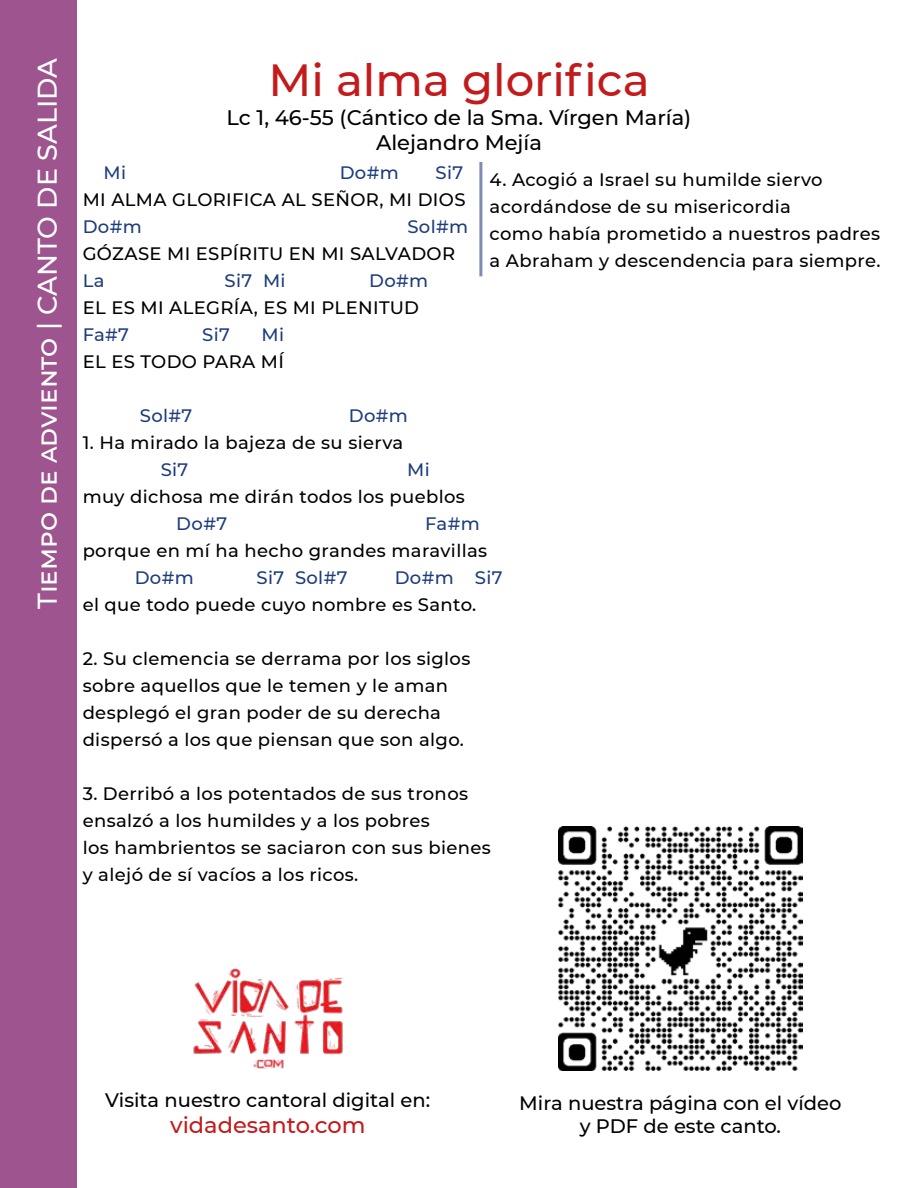
<style>
.page{position:relative;width:918px;height:1188px;background:#fff}
.page>*{position:absolute;margin:0;border:0;box-sizing:border-box;transform-origin:0 0}
.t1{font:500 45px "Montserrat";color:#c31b1c}
.t2{font:500 27px "Montserrat";color:#fff}
.t3{font:500 22.5px "Montserrat";color:#c31b1c}
.t4{font:500 21px/25.2px "Montserrat";color:#000;text-align:center}
.t5{font:500 19.5px/23.4px "Montserrat";color:#000;text-align:center}
.t6{font:500 18px/27px "Montserrat";letter-spacing:.02em;color:#000}
.t7{font:500 18px "Montserrat";letter-spacing:.02em;color:#1e3d7e}
</style>
<div class="page">
<div style="left:0;top:0;width:76px;height:1188px;background:#9e548e"></div>
<img style="left:193px;top:968px;width:150px;height:101px">
<img style="left:558px;top:826px;width:245px;height:245px">
<hr style="left:479px;top:162px;width:3px;height:114px;background:#7d8db2">
<h2 class="t2" style="left:29px;top:609px;width:552px;rotate:-90deg">Tiempo de adviento | CANTO DE SALIDA</h2>
<h1 class="t1" style="left:268px;top:49px;width:383px">Mi alma glorifica</h1>
<p class="t4" style="left:227px;top:104px;width:466px">Lc 1, 46-55 (Cántico de la Sma. Vírgen María)<br>Alejandro Mejía</p>
<p class="t7" style="left:104px;top:160px;width:24px">Mi</p>
<p class="t7" style="left:340px;top:160px;width:61px">Do#m</p>
<p class="t7" style="left:436px;top:160px;width:29px">Si7</p>
<p class="t6" style="left:83px;top:186px;width:384px">MI ALMA GLORIFICA AL SEÑOR, MI DIOS</p>
<p class="t7" style="left:83px;top:214px;width:61px">Do#m</p>
<p class="t7" style="left:407px;top:214px;width:62px">Sol#m</p>
<p class="t6" style="left:83px;top:240px;width:374px">GÓZASE MI ESPÍRITU EN MI SALVADOR</p>
<p class="t7" style="left:83px;top:268px;width:23px">La</p>
<p class="t7" style="left:225px;top:268px;width:63px">Si7 Mi</p>
<p class="t7" style="left:369px;top:268px;width:61px">Do#m</p>
<p class="t6" style="left:83px;top:294px;width:338px">EL ES MI ALEGRÍA, ES MI PLENITUD</p>
<p class="t7" style="left:83px;top:322px;width:48px">Fa#7</p>
<p class="t7" style="left:202px;top:322px;width:29px">Si7</p>
<p class="t7" style="left:261px;top:322px;width:24px">Mi</p>
<p class="t6" style="left:83px;top:348px;width:203px">EL ES TODO PARA MÍ</p>
<p class="t6" style="left:490px;top:165px;width:392px">4. Acogió a Israel su humilde siervo acordándose de su misericordia<br>como había prometido a nuestros padres a Abraham y descendencia para siempre.</p>
<p class="t7" style="left:140px;top:403px;width:54px">Sol#7</p>
<p class="t7" style="left:349px;top:403px;width:61px">Do#m</p>
<p class="t6" style="left:83px;top:429px;width:322px">1. Ha mirado la bajeza de su sierva</p>
<p class="t7" style="left:161px;top:457px;width:29px">Si7</p>
<p class="t7" style="left:407px;top:457px;width:24px">Mi</p>
<p class="t6" style="left:83px;top:483px;width:384px">muy dichosa me dirán todos los pueblos</p>
<p class="t7" style="left:176px;top:511px;width:52px">Do#7</p>
<p class="t7" style="left:425px;top:511px;width:56px">Fa#m</p>
<p class="t6" style="left:83px;top:537px;width:406px">porque en mí ha hecho grandes maravillas</p>
<p class="t7" style="left:135px;top:565px;width:61px">Do#m</p>
<p class="t7" style="left:257px;top:565px;width:92px">Si7 Sol#7</p>
<p class="t7" style="left:395px;top:565px;width:109px">Do#m Si7</p>
<p class="t6" style="left:83px;top:591px;width:395px">el que todo puede cuyo nombre es Santo.</p>
<p class="t6" style="left:83px;top:645px;width:389px">2. Su clemencia se derrama por los siglos sobre aquellos que le temen y le aman desplegó el gran poder de su derecha dispersó a los que piensan que son algo.</p>
<p class="t6" style="left:83px;top:780px;width:410px">3. Derribó a los potentados de sus tronos ensalzó a los humildes y a los pobres<br>los hambrientos se saciaron con sus bienes y alejó de sí vacíos a los ricos.</p>
<p class="t5" style="left:105px;top:1087px;width:326px">Visita nuestro cantoral digital en:</p>
<p class="t3" style="left:170px;top:1110px;width:197px">vidadesanto.com</p>
<p class="t5" style="left:519px;top:1090px;width:324px">Mira nuestra página con el vídeo y PDF de este canto.</p>
</div>
